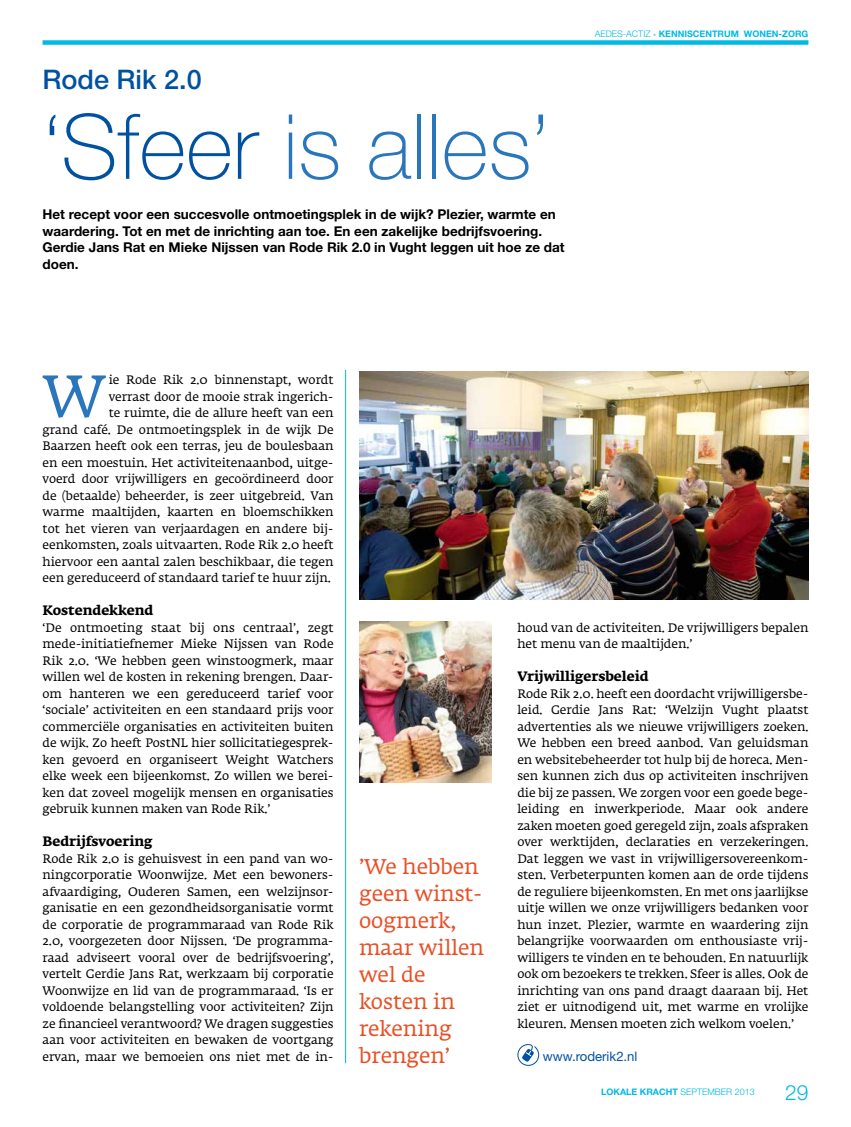
<style>
.page{position:relative;width:851px;height:1127px;background:#fff}
.page>*{position:absolute;margin:0;border:0;box-sizing:border-box;transform-origin:0 0}
.t1{font:100 90px "Helvetica Neue";color:#2a76bc}
.t2{font:58.8px "Fedra Serif A Std";color:#2a76bc}
.t3{font:500 27px "Helvetica Neue";color:#0051a1}
.t4{font:21px/27px "Fedra Serif A Std";color:#e95025}
.t5{font:300 21px "Helvetica Neue";color:#00b9e4}
.t6{font:700 13.5px/16.5px "Helvetica Neue";color:#000}
.t7{font:700 13.5px "Fedra Serif A Std";color:#000}
.t8{font:13.2px "Helvetica Neue";color:#0051a1}
.t9{font:12.15px/16.5px "Fedra Serif A Std";color:#000;text-align:justify}
.t10{font:700 9px "Helvetica Neue";color:#00b9e4}
.t11{font:300 9px "Helvetica Neue";color:#00b9e4}
.s1{color:#0051a1}
.s2{font-weight:300}
.s3{font-weight:700}
</style>
<div class="page">
<div style="left:43px;top:40px;width:765px;height:5px;background:#00b9e4"></div>
<img style="left:359px;top:372px;width:449px;height:227px">
<hr style="left:345px;top:370px;width:1px;height:693px;background:#00b9e4">
<svg style="left:517px;top:1044px;width:22px;height:22px"></svg>
<img style="left:359px;top:621px;width:133px;height:161px">
<h3 class="t3" style="left:43px;top:63px;width:161px">Rode Rik 2.0</h3>
<h1 class="t1" style="left:43px;top:95px;width:509px"><span class="s1">‘Sfeer</span> is alles’</h1>
<p class="t6" style="left:43px;top:206px;width:523px">Het recept voor een succesvolle ontmoetingsplek in de wijk? Plezier, warmte en waardering. Tot en met de inrichting aan toe. En een zakelijke bedrijfsvoering.<br>Gerdie Jans Rat en Mieke Nijssen van Rode Rik 2.0 in Vught leggen uit hoe ze dat doen.</p>
<p class="t10" style="left:594px;top:28px;width:215px"><span class="s2">AEDES-ACTIZ *</span> KENNISCENTRUM WONEN-ZORG</p>
<p class="t9" style="left:43px;top:372px;width:292px;text-align:right">ie Rode Rik 2.0 binnenstapt, wordt<br>verrast door de mooie strak ingerich-<br>te ruimte, die de allure heeft van een<br>grand café. De ontmoetingsplek in de wijk De Baarzen heeft ook een terras, jeu de boulesbaan en een moestuin. Het activiteitenaanbod, uitge&shy;voerd door vrijwilligers en gecoördineerd door de (betaalde) beheerder, is zeer uitgebreid. Van warme maaltijden, kaarten en bloemschikken tot het vieren van verjaardagen en andere bij&shy;eenkomsten, zoals uitvaarten. Rode Rik 2.0 heeft hiervoor een aantal zalen beschikbaar, die tegen een gereduceerd of standaard tarief te huur zijn.</p>
<p class="t7" style="left:43px;top:601px;width:112px">Kostendekkend</p>
<p class="t9" style="left:43px;top:620px;width:292px">‘De ontmoeting staat bij ons centraal’, zegt mede-initiatiefnemer Mieke Nijssen van Rode Rik 2.0. ‘We hebben geen winstoogmerk, maar willen wel de kosten in rekening brengen. Daar&shy;om hanteren we een gereduceerd tarief voor ‘sociale’ activiteiten en een standaard prijs voor commerciële organisaties en activiteiten buiten de wijk. Zo heeft PostNL hier sollicitatiegesprek&shy;ken gevoerd en organiseert Weight Watchers elke week een bijeenkomst. Zo willen we berei&shy;ken dat zoveel mogelijk mensen en organisaties gebruik kunnen maken van Rode Rik.’</p>
<p class="t7" style="left:43px;top:832px;width:111px">Bedrijfsvoering</p>
<p class="t9" style="left:43px;top:851px;width:292px">Rode Rik 2.0 is gehuisvest in een pand van wo&shy;ningcorporatie Woonwijze. Met een bewoners&shy;afvaardiging, Ouderen Samen, een welzijnsor&shy;ganisatie en een gezondheidsorganisatie vormt de corporatie de programmaraad van Rode Rik 2.0, voorgezeten door Nijssen. ‘De programma&shy;raad adviseert vooral over de bedrijfsvoering’, vertelt Gerdie Jans Rat, werkzaam bij corporatie Woonwijze en lid van de programmaraad. ‘Is er voldoende belangstelling voor activiteiten? Zijn ze financieel verantwoord? We dragen suggesties aan voor activiteiten en bewaken de voortgang ervan, maar we bemoeien ons niet met de in--</p>
<h2 class="t2" style="left:43px;top:359px;width:64px">W</h2>
<h3 class="t4" style="left:359px;top:855px;width:126px">’We hebben geen winst&shy;oogmerk, maar willen wel de kosten in rekening brengen’</h3>
<p class="t9" style="left:517px;top:620px;width:292px">houd van de activiteiten. De vrijwilligers bepalen het menu van de maaltijden.’</p>
<p class="t7" style="left:517px;top:667px;width:133px">Vrijwilligersbeleid</p>
<p class="t9" style="left:517px;top:686px;width:292px">Rode Rik 2.0. heeft een doordacht vrijwilligersbe&shy;leid. Gerdie Jans Rat: ‘Welzijn Vught plaatst advertenties als we nieuwe vrijwilligers zoeken.<br>We hebben een breed aanbod. Van geluidsman en websitebeheerder tot hulp bij de horeca. Men&shy;sen kunnen zich dus op activiteiten inschrijven die bij ze passen. We zorgen voor een goede bege&shy;leiding en inwerkperiode. Maar ook andere zaken moeten goed geregeld zijn, zoals afspraken over werktijden, declaraties en verzekeringen.<br>Dat leggen we vast in vrijwilligersovereenkom&shy;sten. Verbeterpunten komen aan de orde tijdens de reguliere bijeenkomsten. En met ons jaarlijkse uitje willen we onze vrijwilligers bedanken voor hun inzet. Plezier, warmte en waardering zijn belangrijke voorwaarden om enthousiaste vrij&shy;willigers te vinden en te behouden. En natuurlijk ook om bezoekers te trekken. Sfeer is alles. Ook de inrichting van ons pand draagt daaraan bij. Het ziet er uitnodigend uit, met warme en vrolijke kleuren. Mensen moeten zich welkom voelen.’</p>
<p class="t8" style="left:543px;top:1048px;width:96px">www.roderik2.nl</p>
<p class="t11" style="left:601px;top:1086px;width:155px"><span class="s3">LOKALE KRACHT</span> SEPTEMBER 2013</p>
<h3 class="t5" style="left:785px;top:1080px;width:25px">29</h3>
</div>
